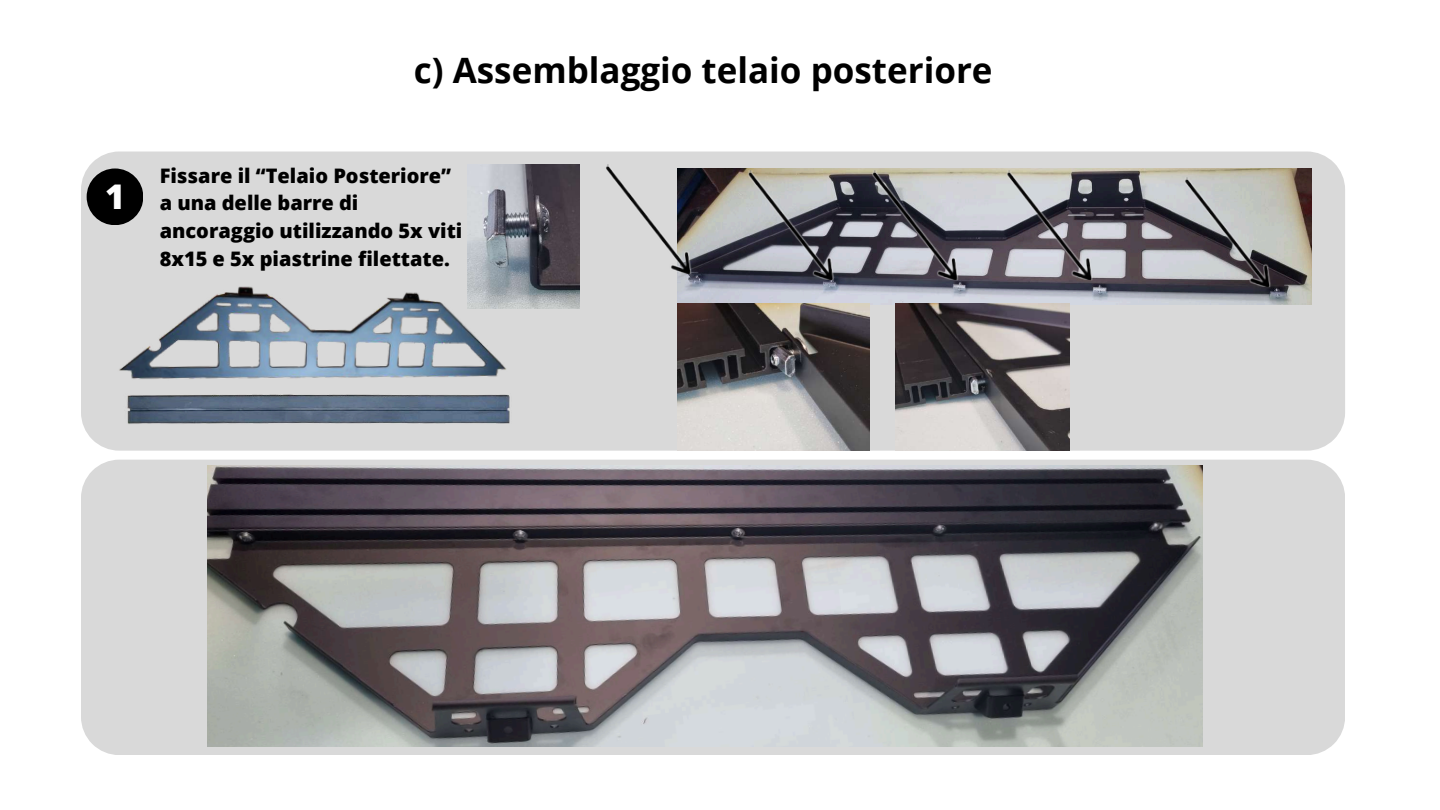
<style>
.page{position:relative;width:1440px;height:810px;background:#fff}
.page>*{position:absolute;margin:0;border:0;box-sizing:border-box;transform-origin:0 0}
.t1{font:700 35px "Open Sans";color:#000}
.t2{font:800 34px "Open Sans";color:#fff}
.t3{font:800 20px/27.8px "Open Sans";color:#000}
</style>
<div class="page">
<div style="left:81px;top:152px;width:1264px;height:299px;background:#d9d9d9"></div>
<div style="left:81px;top:460px;width:1264px;height:295px;background:#d9d9d9"></div>
<div style="left:87px;top:168px;width:56px;height:57px;background:#000;border-radius:50%"></div>
<img style="left:117px;top:279px;width:395px;height:109px">
<img style="left:123px;top:391px;width:389px;height:34px">
<img style="left:677px;top:168px;width:634px;height:136px">
<img style="left:1172px;top:177px;width:111px;height:111px">
<img style="left:994px;top:170px;width:111px;height:111px">
<img style="left:860px;top:170px;width:111px;height:111px">
<img style="left:736px;top:170px;width:110px;height:111px">
<img style="left:593px;top:164px;width:111px;height:111px">
<img style="left:467px;top:164px;width:113px;height:144px">
<img style="left:677px;top:303px;width:192px;height:148px">
<img style="left:896px;top:303px;width:174px;height:148px">
<img style="left:207px;top:466px;width:995px;height:281px">
<h2 class="t2" style="left:105px;top:173px;width:21px">1</h2>
<h1 class="t1" style="left:414px;top:46px;width:580px">c) Assemblaggio telaio posteriore</h1>
<p class="t3" style="left:160px;top:161px;width:304px">Fissare il “Telaio Posteriore” a una delle barre di ancoraggio utilizzando 5x viti<br>8x15 e 5x piastrine filettate.</p>
</div>
